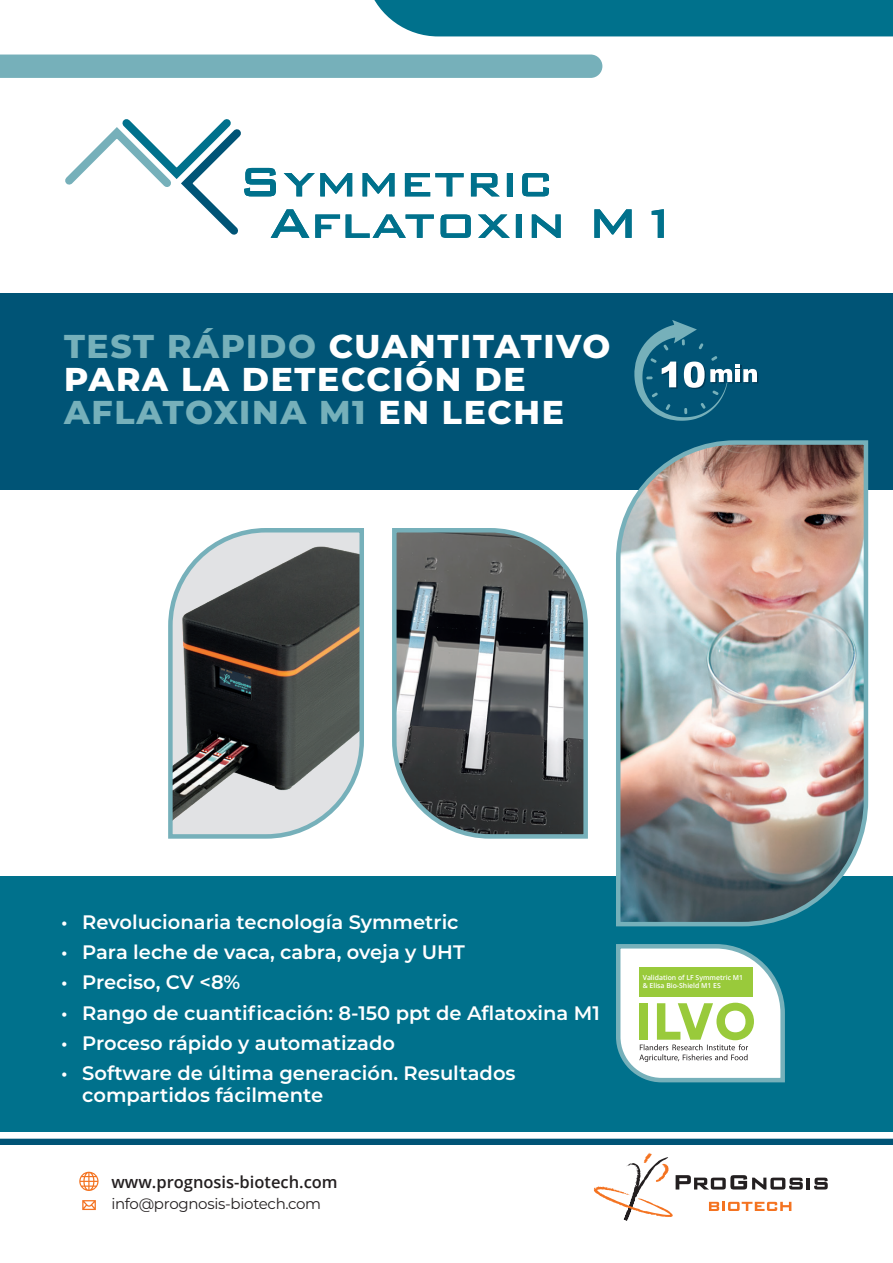
<style>
.page{position:relative;width:893px;height:1263px;background:#fff}
.page>*{position:absolute;margin:0;border:0;box-sizing:border-box;transform-origin:0 0}
.t1{font:800 33px "Montserrat";letter-spacing:.05em;color:#fff}
.t2{font:800 33px "Montserrat";letter-spacing:.05em;color:#76b0ba}
.t3{font:600 19.5px/21.8px "Montserrat";color:#fff}
.t4{font:600 16.5px "Open Sans";color:#231f20}
.t5{font:15px "Montserrat";letter-spacing:-.02em;color:#231f20}
.t6{font:600 6.9px/8.2px "Open Sans";color:#fff}
.s1{color:#76b0ba}
.s2{color:#fff}
</style>
<div class="page">
<div style="left:0;top:877px;width:893px;height:255px;background:#00718c"></div>
<div style="left:0;top:293px;width:893px;height:197px;background:#005476"></div>
<img style="left:614px;top:440px;width:256px;height:487px">
<svg style="left:168px;top:528px;width:196px;height:311px"></svg>
<svg style="left:392px;top:528px;width:196px;height:311px"></svg>
<div style="left:374px;top:0;width:519px;height:36px;background:#00718c"></div>
<div style="left:0;top:55px;width:602px;height:23px;background:#76b0ba"></div>
<div style="left:0;top:1139px;width:893px;height:6px;background:#005476"></div>
<svg style="left:65px;top:119px;width:599px;height:119px"></svg>
<svg style="left:634px;top:320px;width:124px;height:101px"></svg>
<svg style="left:616px;top:944px;width:169px;height:139px"></svg>
<svg style="left:594px;top:1152px;width:234px;height:69px"></svg>
<svg style="left:79px;top:1172px;width:20px;height:19px"></svg>
<svg style="left:82px;top:1200px;width:14px;height:10px"></svg>
<p class="t1" style="left:64px;top:322px;width:548px"><span class="s1">TEST RÁPIDO</span> CUANTITATIVO</p>
<p class="t1" style="left:64px;top:355px;width:463px">PARA LA DETECCIÓN DE</p>
<p class="t2" style="left:64px;top:388px;width:501px">AFLATOXINA M1 <span class="s2">EN LECHE</span></p>
<p class="t3" style="left:61px;top:910px;width:399px">• Revolucionaria tecnología Symmetric</p>
<p class="t3" style="left:61px;top:940px;width:405px">• Para leche de vaca, cabra, oveja y UHT</p>
<p class="t3" style="left:61px;top:971px;width:181px">• Preciso, CV &lt;8%</p>
<p class="t3" style="left:61px;top:1001px;width:540px">• Rango de cuantificación: 8-150 ppt de Aflatoxina M1</p>
<p class="t3" style="left:61px;top:1031px;width:336px">• Proceso rápido y automatizado</p>
<p class="t3" style="left:82px;top:1061px;width:435px;text-indent:-21px">• Software de última generación. Resultados compartidos fácilmente</p>
<p class="t4" style="left:111px;top:1171px;width:228px">www.prognosis-biotech.com</p>
<p class="t5" style="left:111px;top:1193px;width:211px">info@prognosis-biotech.com</p>
<p class="t6" style="left:643px;top:973px;width:102px">Validation of LF Symmetric M1 &amp; Elisa Bio-Shield M1 ES</p>
</div>
